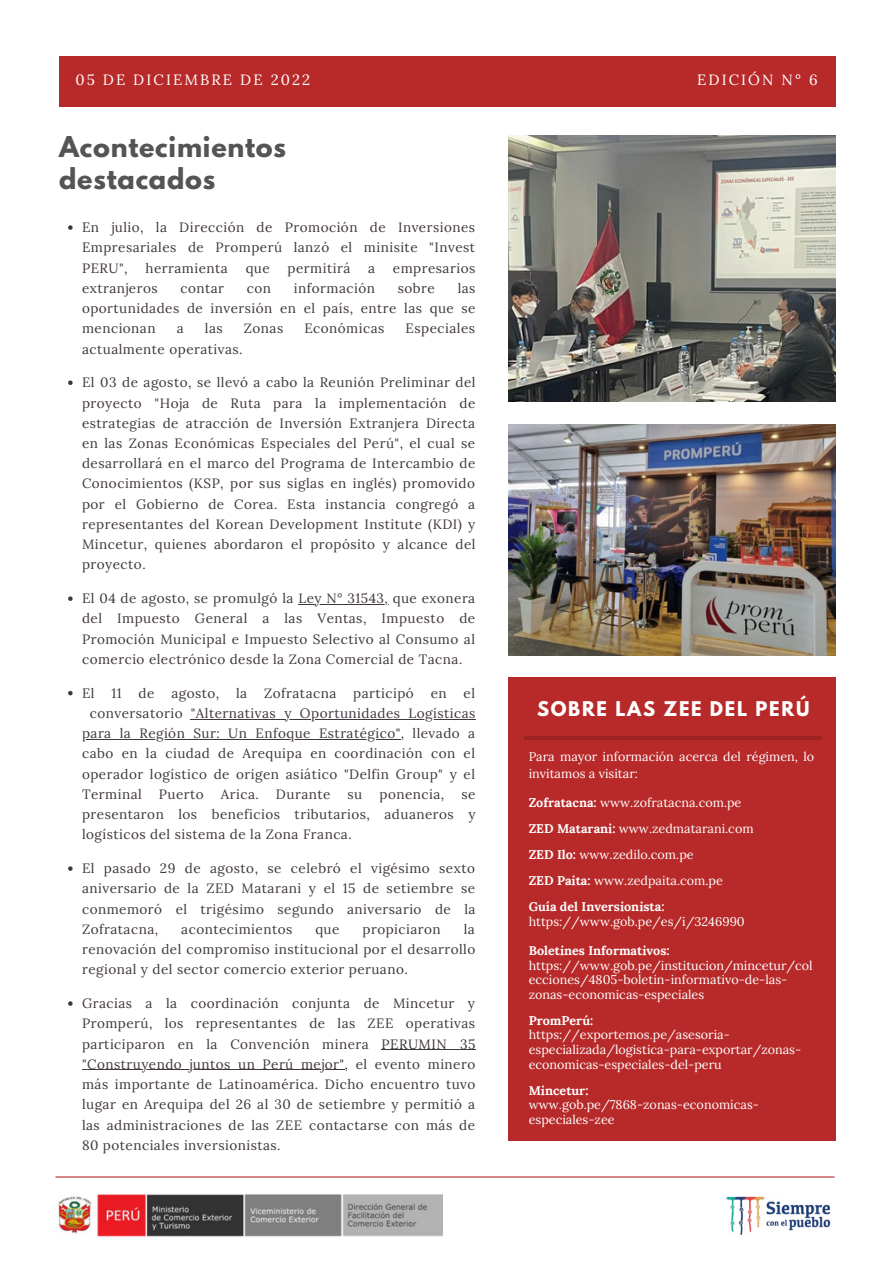
<style>
.page{position:relative;width:893px;height:1264px;background:#fff}
.page>*{position:absolute;margin:0;border:0;box-sizing:border-box;transform-origin:0 0}
.t1{font:700 25.5px/32.5px "League Spartan";letter-spacing:.03em;color:#545454}
.t2{font:700 18px "League Spartan";letter-spacing:.095em;color:#fff}
.t3{font:14.85px "Lora";letter-spacing:.14em;color:#fff}
.t4{font:13.5px/20.2px "Lora";letter-spacing:.035em;color:#3f363e;text-align:justify}
.t5{font:12.6px/14.5px "Lora";color:#fff}
.t6{font:700 12.6px "Lora";color:#fff}
.s1{font-weight:700}
</style>
<div class="page">
<div style="left:59px;top:56px;width:776px;height:51px;background:#b82929"></div>
<hr style="left:56px;top:1176px;width:778px;height:1px;background:#b82929">
<img style="left:508px;top:425px;width:327px;height:230px">
<div style="left:508px;top:677px;width:327px;height:463px;background:#b82929"></div>
<hr style="left:524px;top:736px;width:298px;height:3px;background:#000">
<img style="left:55px;top:1194px;width:387px;height:43px">
<img style="left:726px;top:1196px;width:105px;height:39px">
<img style="left:508px;top:135px;width:327px;height:267px">
<svg style="left:68px;top:225px;width:5px;height:5px"></svg>
<svg style="left:68px;top:380px;width:5px;height:5px"></svg>
<svg style="left:68px;top:596px;width:5px;height:5px"></svg>
<hr style="left:298px;top:604px;width:90px;height:1px;background:#3f363e">
<svg style="left:68px;top:691px;width:5px;height:4px"></svg>
<hr style="left:191px;top:718px;width:285px;height:1px;background:#3f363e">
<hr style="left:82px;top:739px;width:319px;height:1px;background:#3f363e">
<svg style="left:68px;top:866px;width:5px;height:4px"></svg>
<svg style="left:68px;top:1001px;width:5px;height:4px"></svg>
<hr style="left:381px;top:1049px;width:95px;height:1px;background:#3f363e">
<hr style="left:82px;top:1069px;width:262px;height:1px;background:#3f363e">
<p class="t3" style="left:75px;top:70px;width:236px">05 DE DICIEMBRE DE 2022</p>
<p class="t3" style="left:697px;top:70px;width:122px">EDICIÓN N° 6</p>
<h1 class="t1" style="left:59px;top:133px;width:228px">Acontecimientos destacados</h1>
<p class="t4" style="left:82px;top:217px;width:394px">En julio, la Dirección de Promoción de Inversiones Empresariales de Promperú lanzó el minisite "Invest PERU",</p>
<p class="t4" style="left:145px;top:257px;width:84px">herramienta</p>
<p class="t4" style="left:246px;top:257px;width:26px">que</p>
<p class="t4" style="left:287px;top:257px;width:64px">permitirá</p>
<p class="t4" style="left:368px;top:257px;width:8px">a</p>
<p class="t4" style="left:393px;top:257px;width:84px">empresarios</p>
<p class="t4" style="left:82px;top:278px;width:77px">extranjeros</p>
<p class="t4" style="left:180px;top:278px;width:45px">contar</p>
<p class="t4" style="left:247px;top:278px;width:26px">con</p>
<p class="t4" style="left:294px;top:278px;width:83px">información</p>
<p class="t4" style="left:398px;top:278px;width:39px">sobre</p>
<p class="t4" style="left:82px;top:278px;width:395px;text-indent:375px">las oportunidades de inversión en el país, entre las que se mencionan</p>
<p class="t4" style="left:177px;top:318px;width:8px">a</p>
<p class="t4" style="left:205px;top:318px;width:19px">las</p>
<p class="t4" style="left:244px;top:318px;width:41px">Zonas</p>
<p class="t4" style="left:304px;top:318px;width:82px">Económicas</p>
<p class="t4" style="left:405px;top:318px;width:71px">Especiales</p>
<p class="t4" style="left:82px;top:338px;width:162px">actualmente operativas.</p>
<p class="t4" style="left:82px;top:372px;width:395px">El 03 de agosto, se llevó a cabo la Reunión Preliminar del proyecto "Hoja de Ruta para la implementación de estrategias de atracción de Inversión Extranjera Directa en las Zonas Económicas Especiales del Perú", el cual se desarrollará en el marco del Programa de Intercambio de Conocimientos (KSP, por sus siglas en inglés) promovido por el Gobierno de Corea. Esta instancia congregó a representantes del Korean Development Institute (KDI) y Mincetur, quienes abordaron el propósito y alcance del proyecto.</p>
<p class="t4" style="left:82px;top:588px;width:394px">El 04 de agosto, se promulgó la Ley N° 31543, que exonera del Impuesto General a las Ventas, Impuesto de Promoción Municipal e Impuesto Selectivo al Consumo al comercio electrónico desde la Zona Comercial de Tacna.</p>
<p class="t4" style="left:82px;top:682px;width:394px">El 11 de agosto, la Zofratacna participó en el</p>
<p class="t4" style="left:90px;top:702px;width:387px">conversatorio "Alternativas y Oportunidades Logísticas</p>
<p class="t4" style="left:82px;top:723px;width:394px">para la Región Sur: Un Enfoque Estratégico", llevado a</p>
<p class="t4" style="left:82px;top:743px;width:394px">cabo en la ciudad de Arequipa en coordinación con el</p>
<p class="t4" style="left:82px;top:763px;width:394px">operador logístico de origen asiático "Delfin Group" y el</p>
<p class="t4" style="left:82px;top:783px;width:61px">Terminal</p>
<p class="t4" style="left:159px;top:783px;width:46px">Puerto</p>
<p class="t4" style="left:221px;top:783px;width:39px">Arica.</p>
<p class="t4" style="left:276px;top:783px;width:56px">Durante</p>
<p class="t4" style="left:347px;top:783px;width:16px">su</p>
<p class="t4" style="left:379px;top:783px;width:66px">ponencia,</p>
<p class="t4" style="left:82px;top:783px;width:395px;text-indent:379px">se presentaron los beneficios tributarios, aduaneros y logísticos del sistema de la Zona Franca.</p>
<p class="t4" style="left:82px;top:858px;width:395px">El pasado 29 de agosto, se celebró el vigésimo sexto aniversario de la ZED Matarani y el 15 de setiembre se conmemoró el trigésimo segundo aniversario de la Zofratacna,</p>
<p class="t4" style="left:82px;top:918px;width:395px;text-indent:382px">la renovación del compromiso institucional por el desarrollo regional y del sector comercio exterior peruano.</p>
<p class="t4" style="left:82px;top:992px;width:395px">Gracias a la coordinación conjunta de Mincetur y Promperú, los representantes de las ZEE operativas participaron en la Convención minera PERUMIN 35 "Construyendo juntos un Perú mejor", el evento minero más importante de Latinoamérica. Dicho encuentro tuvo lugar en Arequipa del 26 al 30 de setiembre y permitió a las administraciones de las ZEE contactarse con más de 80 potenciales inversionistas.</p>
<p class="t4" style="left:181px;top:918px;width:113px">acontecimientos</p>
<p class="t4" style="left:315px;top:918px;width:26px">que</p>
<p class="t4" style="left:362px;top:918px;width:80px">propiciaron</p>
<h2 class="t2" style="left:537px;top:700px;width:274px">SOBRE LAS ZEE DEL PERÚ</h2>
<p class="t5" style="left:528px;top:747px;width:287px;line-height:17.1px">Para mayor información acerca del régimen, lo invitamos a visitar:</p>
<p class="t5" style="left:528px;top:789px;width:226px;line-height:26px"><span class="s1">Zofratacna:</span> www.zofratacna.com.pe<br><span class="s1">ZED Matarani:</span> www.zedmatarani.com<br><span class="s1">ZED Ilo:</span> www.zedilo.com.pe<br><span class="s1">ZED Paita:</span> www.zedpaita.com.pe<br><span class="s1">Guía del Inversionista:</span></p>
<p class="t5" style="left:528px;top:913px;width:217px">https://www.gob.pe/es/i/3246990</p>
<p class="t6" style="left:528px;top:942px;width:142px">Boletines Informativos:</p>
<p class="t5" style="left:528px;top:957px;width:285px">https://www.gob.pe/institucion/mincetur/col ecciones/4805-boletin-informativo-de-las&shy;zonas-economicas-especiales</p>
<p class="t6" style="left:528px;top:1012px;width:66px">PromPerú:</p>
<p class="t5" style="left:528px;top:1027px;width:274px">https://exportemos.pe/asesoria&shy;especializada/logistica-para-exportar/zonas&shy;economicas-especiales-del-peru</p>
<p class="t6" style="left:528px;top:1081px;width:61px">Mincetur:</p>
<p class="t5" style="left:528px;top:1097px;width:232px">www.gob.pe/7868-zonas-economicas&shy;especiales-zee</p>
</div>
